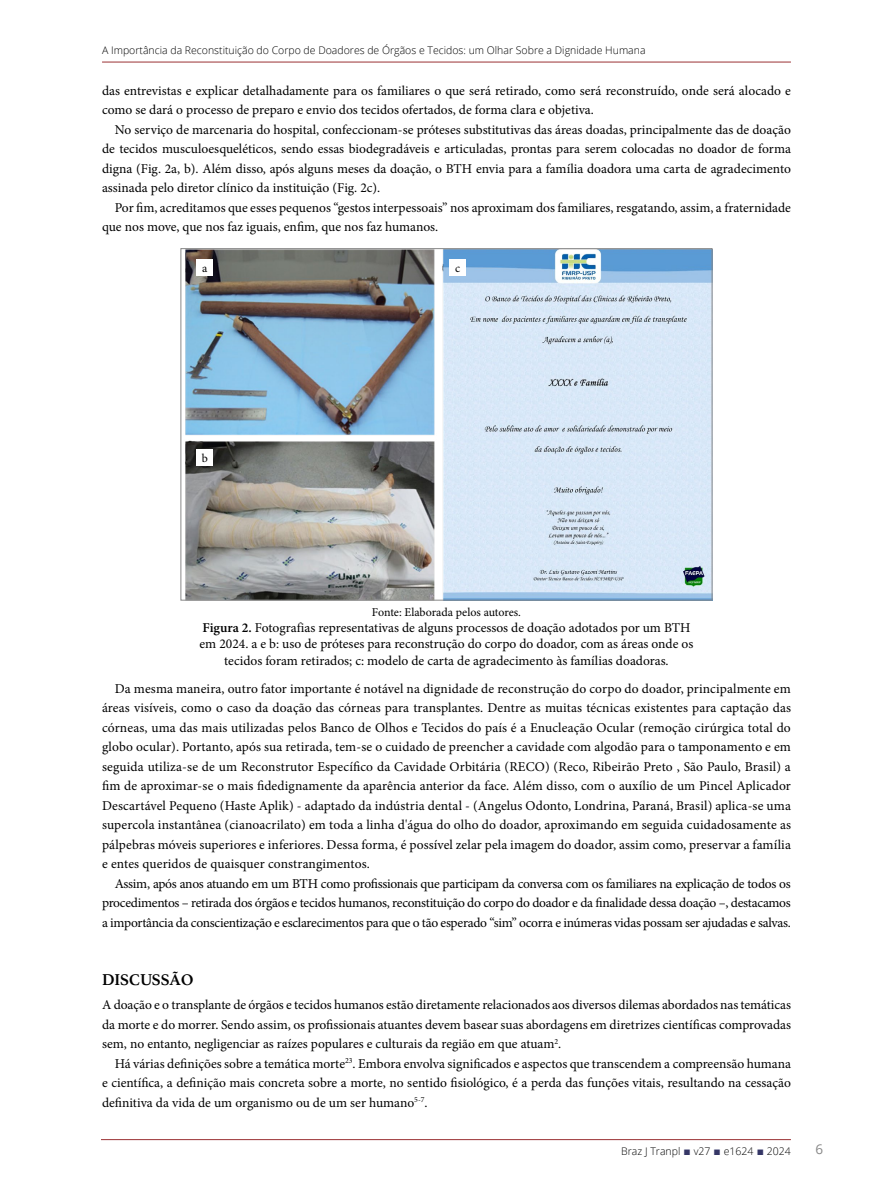
<style>
.page{position:relative;width:893px;height:1191px;background:#fff}
.page>*{position:absolute;margin:0;border:0;box-sizing:border-box;transform-origin:0 0}
.t1{font:700 16.5px "Athelas";color:#000}
.t2{font:13.5px/19.5px "Minion Pro";color:#000;text-align:justify}
.t3{font:13.5px "Open Sans";color:#878787}
.t4{font:12px "Minion Pro";letter-spacing:-.005em;color:#000}
.t5{font:300 10.5px "Open Sans";color:#000}
.s1{font-weight:600}
.s2{font-family:"Times New Roman";font-weight:400;font-size:12px;color:#353666}
</style>
<div class="page">
<hr style="left:102px;top:62px;width:689px;height:1px;background:#9b3134">
<hr style="left:101px;top:1139px;width:690px;height:1px;background:#9b3134">
<img style="left:185px;top:250px;width:525px;height:348px">
<div style="left:196px;top:259px;width:17px;height:17px;background:#fff"></div>
<div style="left:196px;top:449px;width:17px;height:17px;background:#fff"></div>
<div style="left:449px;top:259px;width:17px;height:17px;background:#fff"></div>
<p class="t5" style="left:102px;top:43px;width:545px">A Importância da Reconstituição do Corpo de Doadores de Órgãos e Tecidos: um Olhar Sobre a Dignidade Humana</p>
<p class="t2" style="left:102px;top:81px;width:690px">das entrevistas e explicar detalhadamente para os familiares o que será retirado, como será reconstruído, onde será alocado e como se dará o processo de preparo e envio dos tecidos ofertados, de forma clara e objetiva.</p>
<p class="t2" style="left:102px;top:120px;width:690px;text-indent:13px">No serviço de marcenaria do hospital, confeccionam-se próteses substitutivas das áreas doadas, principalmente das de doação de tecidos musculoesqueléticos, sendo essas biodegradáveis e articuladas, prontas para serem colocadas no doador de forma digna (Fig. 2a, b). Além disso, após alguns meses da doação, o BTH envia para a família doadora uma carta de agradecimento assinada pelo diretor clínico da instituição (Fig. 2c).</p>
<p class="t2" style="left:102px;top:198px;width:690px;text-indent:13px">Por fim, acreditamos que esses pequenos “gestos interpessoais” nos aproximam dos familiares, resgatando, assim, a fraternidade que nos move, que nos faz iguais, enfim, que nos faz humanos.</p>
<p class="t4" style="left:202px;top:260px;width:7px">a</p>
<p class="t4" style="left:455px;top:260px;width:7px">c</p>
<p class="t4" style="left:202px;top:450px;width:8px">b</p>
<p class="t4" style="left:372px;top:604px;width:151px">Fonte: Elaborada pelos autores.</p>
<p class="t2" style="left:200px;top:620px;width:495px;line-height:16.2px;text-align:center"><span class="s1">Figura 2.</span> Fotografias representativas de alguns processos de doação adotados por um BTH em 2024. a e b: uso de próteses para reconstrução do corpo do doador, com as áreas onde os tecidos foram retirados; c: modelo de carta de agradecimento às famílias doadoras.</p>
<p class="t2" style="left:102px;top:678px;width:690px;text-indent:13px">Da mesma maneira, outro fator importante é notável na dignidade de reconstrução do corpo do doador, principalmente em áreas visíveis, como o caso da doação das córneas para transplantes. Dentre as muitas técnicas existentes para captação das córneas, uma das mais utilizadas pelos Banco de Olhos e Tecidos do país é a Enucleação Ocular (remoção cirúrgica total do globo ocular). Portanto, após sua retirada, tem-se o cuidado de preencher a cavidade com algodão para o tamponamento e em seguida utiliza-se de um Reconstrutor Específico da Cavidade Orbitária (RECO) (Reco, Ribeirão Preto , São Paulo, Brasil) a fim de aproximar-se o mais fidedignamente da aparência anterior da face. Além disso, com o auxílio de um Pincel Aplicador Descartável Pequeno (Haste Aplik) - adaptado da indústria dental - (Angelus Odonto, Londrina, Paraná, Brasil) aplica-se uma supercola instantânea (cianoacrilato) em toda a linha d'água do olho do doador, aproximando em seguida cuidadosamente as pálpebras móveis superiores e inferiores. Dessa forma, é possível zelar pela imagem do doador, assim como, preservar a família e entes queridos de quaisquer constrangimentos.</p>
<p class="t2" style="left:102px;top:873px;width:690px;text-indent:13px">Assim, após anos atuando em um BTH como profissionais que participam da conversa com os familiares na explicação de todos os procedimentos – retirada dos órgãos e tecidos humanos, reconstituição do corpo do doador e da finalidade dessa doação –, destacamos a importância da conscientização e esclarecimentos para que o tão esperado “sim” ocorra e inúmeras vidas possam ser ajudadas e salvas.</p>
<p class="t1" style="left:102px;top:966px;width:93px">DISCUSSÃO</p>
<p class="t2" style="left:102px;top:995px;width:690px">A doação e o transplante de órgãos e tecidos humanos estão diretamente relacionados aos diversos dilemas abordados nas temáticas da morte e do morrer. Sendo assim, os profissionais atuantes devem basear suas abordagens em diretrizes científicas comprovadas sem, no entanto, negligenciar as raízes populares e culturais da região em que atuam<sup>2</sup>.</p>
<p class="t2" style="left:102px;top:1053px;width:690px;text-indent:13px">Há várias definições sobre a temática morte<sup>23</sup>. Embora envolva significados e aspectos que transcendem a compreensão humana e científica, a definição mais concreta sobre a morte, no sentido fisiológico, é a perda das funções vitais, resultando na cessação definitiva da vida de um organismo ou de um ser humano<sup>5-7</sup>.</p>
<p class="t5" style="left:621px;top:1144px;width:171px">Braz J Tranpl <span class="s2">■</span> v27 <span class="s2">■</span> e1624 <span class="s2">■</span> 2024</p>
<p class="t3" style="left:816px;top:1139px;width:9px">6</p>
</div>
